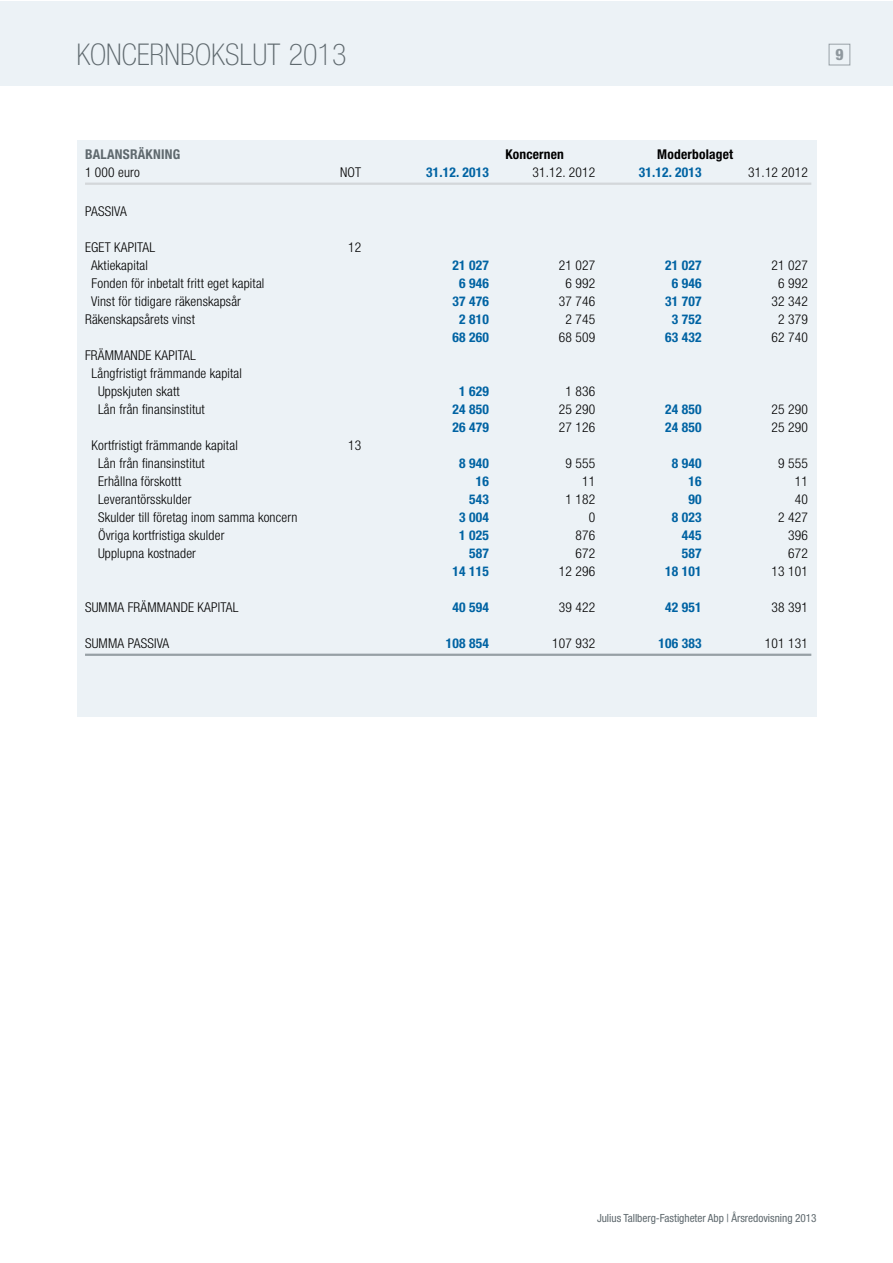
<style>
.page{position:relative;width:893px;height:1263px;background:#fff}
.page>*{position:absolute;margin:0;border:0;box-sizing:border-box;transform-origin:0 0}
.t1{font:100 condensed 30px "Helvetica Neue LT";color:#5f696e}
.t2{font:800 condensed 15.75px "Helvetica Neue LT";color:#8f989e}
.t3{font:300 condensed 13.5px "Helvetica Neue LT";letter-spacing:.015em;color:#000}
.t4{font:700 condensed 13.5px "Helvetica Neue LT";letter-spacing:.015em;color:#0063a3}
.t5{font:700 condensed 13.5px "Helvetica Neue LT";letter-spacing:.015em;color:#000}
.t6{font:700 condensed 13.5px "Helvetica Neue LT";letter-spacing:.02em;color:#5f696e}
.t7{font:condensed 11.25px "Helvetica Neue LT";color:#5f696e}
</style>
<div class="page">
<div style="left:0;top:1px;width:892px;height:84px;background:#ecf2f6"></div>
<div style="left:829px;top:44px;width:21px;height:21px;border:1px solid #8f989e"></div>
<div style="left:77px;top:140px;width:739px;height:577px;background:#ecf2f6"></div>
<hr style="left:85px;top:183px;width:726px;height:2px;background:#d3d7da">
<hr style="left:85px;top:654px;width:726px;height:2px;background:#97a0a5">
<h1 class="t1" style="left:77px;top:38px;width:271px">KONCERNBOKSLUT 2013</h1>
<p class="t2" style="left:835px;top:45px;width:10px">9</p>
<p class="t6" style="left:85px;top:146px;width:97px">BALANSRÄKNING</p>
<p class="t5" style="left:505px;top:146px;width:60px">Koncernen</p>
<p class="t5" style="left:657px;top:146px;width:77px">Moderbolaget</p>
<p class="t3" style="left:85px;top:165px;width:56px">1 000 euro</p>
<p class="t3" style="left:340px;top:165px;width:23px">NOT</p>
<p class="t4" style="left:426px;top:164px;width:64px">31.12. 2013</p>
<p class="t3" style="left:533px;top:165px;width:64px">31.12. 2012</p>
<p class="t4" style="left:639px;top:164px;width:64px">31.12. 2013</p>
<p class="t3" style="left:748px;top:165px;width:61px">31.12 2012</p>
<p class="t3" style="left:85px;top:204px;width:43px">PASSIVA</p>
<p class="t3" style="left:85px;top:240px;width:72px">EGET KAPITAL</p>
<p class="t3" style="left:348px;top:240px;width:15px">12</p>
<p class="t3" style="left:91px;top:258px;width:58px">Aktiekapital</p>
<p class="t4" style="left:452px;top:257px;width:38px">21 027</p>
<p class="t3" style="left:559px;top:258px;width:38px">21 027</p>
<p class="t4" style="left:665px;top:257px;width:38px">21 027</p>
<p class="t3" style="left:772px;top:258px;width:38px">21 027</p>
<p class="t3" style="left:92px;top:276px;width:174px">Fonden för inbetalt fritt eget kapital</p>
<p class="t4" style="left:459px;top:275px;width:31px">6 946</p>
<p class="t3" style="left:565px;top:276px;width:31px">6 992</p>
<p class="t4" style="left:672px;top:275px;width:31px">6 946</p>
<p class="t3" style="left:778px;top:276px;width:31px">6 992</p>
<p class="t3" style="left:91px;top:294px;width:151px">Vinst för tidigare räkenskapsår</p>
<p class="t4" style="left:452px;top:293px;width:38px">37 476</p>
<p class="t3" style="left:559px;top:294px;width:38px">37 746</p>
<p class="t4" style="left:665px;top:293px;width:38px">31 707</p>
<p class="t3" style="left:772px;top:294px;width:38px">32 342</p>
<p class="t3" style="left:85px;top:312px;width:111px">Räkenskapsårets vinst</p>
<p class="t4" style="left:459px;top:311px;width:31px">2 810</p>
<p class="t3" style="left:565px;top:312px;width:31px">2 745</p>
<p class="t4" style="left:672px;top:311px;width:31px">3 752</p>
<p class="t3" style="left:778px;top:312px;width:31px">2 379</p>
<p class="t4" style="left:452px;top:329px;width:38px">68 260</p>
<p class="t3" style="left:559px;top:330px;width:38px">68 509</p>
<p class="t4" style="left:665px;top:329px;width:38px">63 432</p>
<p class="t3" style="left:771px;top:330px;width:38px">62 740</p>
<p class="t3" style="left:85px;top:348px;width:112px">FRÄMMANDE KAPITAL</p>
<p class="t3" style="left:92px;top:366px;width:152px">Långfristigt främmande kapital</p>
<p class="t3" style="left:98px;top:384px;width:83px">Uppskjuten skatt</p>
<p class="t4" style="left:459px;top:383px;width:31px">1 629</p>
<p class="t3" style="left:565px;top:384px;width:31px">1 836</p>
<p class="t3" style="left:98px;top:402px;width:108px">Lån från finansinstitut</p>
<p class="t4" style="left:452px;top:401px;width:38px">24 850</p>
<p class="t3" style="left:559px;top:402px;width:38px">25 290</p>
<p class="t4" style="left:665px;top:401px;width:38px">24 850</p>
<p class="t3" style="left:772px;top:402px;width:38px">25 290</p>
<p class="t4" style="left:452px;top:419px;width:38px">26 479</p>
<p class="t3" style="left:559px;top:420px;width:38px">27 126</p>
<p class="t4" style="left:665px;top:419px;width:38px">24 850</p>
<p class="t3" style="left:772px;top:420px;width:38px">25 290</p>
<p class="t3" style="left:92px;top:438px;width:148px">Kortfristigt främmande kapital</p>
<p class="t3" style="left:348px;top:438px;width:15px">13</p>
<p class="t3" style="left:98px;top:456px;width:108px">Lån från finansinstitut</p>
<p class="t4" style="left:459px;top:455px;width:31px">8 940</p>
<p class="t3" style="left:565px;top:456px;width:31px">9 555</p>
<p class="t4" style="left:672px;top:455px;width:31px">8 940</p>
<p class="t3" style="left:778px;top:456px;width:31px">9 555</p>
<p class="t3" style="left:98px;top:474px;width:85px">Erhållna förskottt</p>
<p class="t4" style="left:476px;top:473px;width:15px">16</p>
<p class="t3" style="left:582px;top:474px;width:15px">11</p>
<p class="t4" style="left:688px;top:473px;width:15px">16</p>
<p class="t3" style="left:795px;top:474px;width:15px">11</p>
<p class="t3" style="left:98px;top:492px;width:95px">Leverantörsskulder</p>
<p class="t4" style="left:469px;top:491px;width:21px">543</p>
<p class="t3" style="left:565px;top:492px;width:31px">1 182</p>
<p class="t4" style="left:688px;top:491px;width:15px">90</p>
<p class="t3" style="left:795px;top:492px;width:15px">40</p>
<p class="t3" style="left:98px;top:510px;width:201px">Skulder till företag inom samma koncern</p>
<p class="t4" style="left:459px;top:509px;width:31px">3 004</p>
<p class="t3" style="left:589px;top:510px;width:8px">0</p>
<p class="t4" style="left:672px;top:509px;width:31px">8 023</p>
<p class="t3" style="left:778px;top:510px;width:31px">2 427</p>
<p class="t3" style="left:98px;top:528px;width:128px">Övriga kortfristiga skulder</p>
<p class="t4" style="left:459px;top:527px;width:31px">1 025</p>
<p class="t3" style="left:575px;top:528px;width:21px">876</p>
<p class="t4" style="left:682px;top:527px;width:21px">445</p>
<p class="t3" style="left:788px;top:528px;width:21px">396</p>
<p class="t3" style="left:98px;top:546px;width:100px">Upplupna kostnader</p>
<p class="t4" style="left:469px;top:545px;width:21px">587</p>
<p class="t3" style="left:575px;top:546px;width:21px">672</p>
<p class="t4" style="left:682px;top:545px;width:21px">587</p>
<p class="t3" style="left:788px;top:546px;width:21px">672</p>
<p class="t4" style="left:452px;top:563px;width:38px">14 115</p>
<p class="t3" style="left:559px;top:564px;width:38px">12 296</p>
<p class="t4" style="left:665px;top:563px;width:38px">18 101</p>
<p class="t3" style="left:772px;top:564px;width:38px">13 101</p>
<p class="t3" style="left:85px;top:600px;width:155px">SUMMA FRÄMMANDE KAPITAL</p>
<p class="t4" style="left:452px;top:599px;width:38px">40 594</p>
<p class="t3" style="left:559px;top:600px;width:38px">39 422</p>
<p class="t4" style="left:665px;top:599px;width:38px">42 951</p>
<p class="t3" style="left:772px;top:600px;width:38px">38 391</p>
<p class="t3" style="left:85px;top:636px;width:86px">SUMMA PASSIVA</p>
<p class="t4" style="left:446px;top:635px;width:45px">108 854</p>
<p class="t3" style="left:552px;top:636px;width:45px">107 932</p>
<p class="t4" style="left:658px;top:635px;width:45px">106 383</p>
<p class="t3" style="left:765px;top:636px;width:45px">101 131</p>
<p class="t7" style="left:597px;top:1211px;width:221px">Julius Tallberg-Fastigheter Abp | Årsredovisning 2013</p>
</div>
